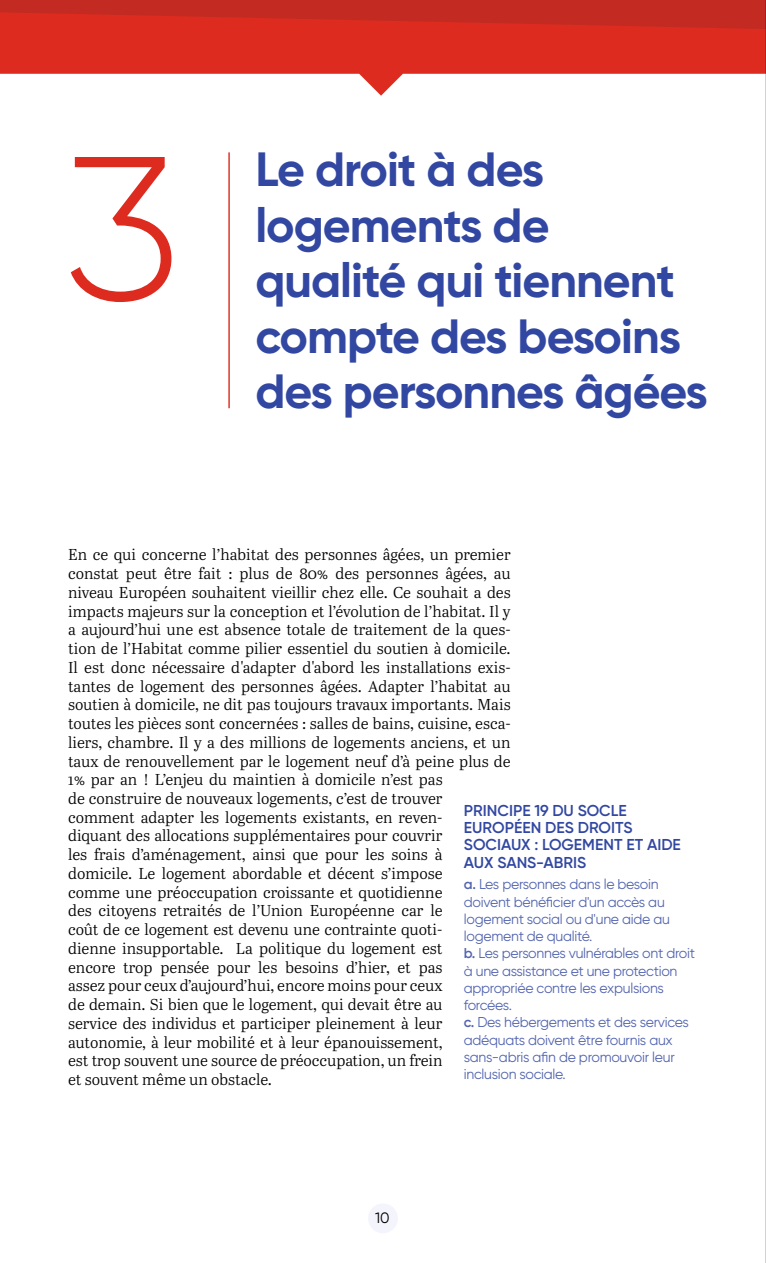
<style>
.page{position:relative;width:766px;height:1263px;background:#fff}
.page>*{position:absolute;margin:0;border:0;box-sizing:border-box;transform-origin:0 0}
.t1{font:300 204px "Gilroy";color:#de2b1f}
.t2{font:700 48px/55.5px "Gilroy";letter-spacing:-.02em;color:#3147a1}
.t3{font:15.75px/18.8px "Abril Text Lt";color:#000}
.t4{font:600 15.75px/17.2px "Gilroy";color:#3147a1}
.t5{font:15px "Gilroy";color:#000}
.t6{font:14.25px/17.2px "Gilroy";letter-spacing:-.02em;color:#5264af}
.s1{font-weight:600}
</style>
<div class="page">
<svg style="left:0;top:29px;width:765px;height:67px;fill:#de2b1f"></svg>
<svg style="left:0;top:0;width:765px;height:29px;background:#ca2b21"></svg>
<hr style="left:228px;top:152px;width:2px;height:256px;background:#de2b1f">
<div style="left:368px;top:1203px;width:30px;height:30px;background:#f4f4fd;border-radius:50%"></div>
<hr style="left:765px;top:0;width:1px;height:1263px;background:#c4c4c5">
<h1 class="t1" style="left:64px;top:104px;width:118px">3</h1>
<h2 class="t2" style="left:255px;top:141px;width:454px">Le droit à des logements de qualité qui tiennent compte des besoins des personnes âgées</h2>
<p class="t3" style="left:68px;top:545px;width:444px">En ce qui concerne l’habitat des personnes âgées, un premier constat peut être fait : plus de 80% des personnes âgées, au niveau Européen souhaitent vieillir chez elle. Ce souhait a des impacts majeurs sur la conception et l’évolution de l’habitat. Il y a aujourd’hui une est absence totale de traitement de la ques&shy;tion de l’Habitat comme pilier essentiel du soutien à domicile.<br>Il est donc nécessaire d'adapter d'abord les installations exis&shy;tantes de logement des personnes âgées. Adapter l’habitat au soutien à domicile, ne dit pas toujours travaux importants. Mais toutes les pièces sont concernées : salles de bains, cuisine, esca&shy;liers, chambre. Il y a des millions de logements anciens, et un taux de renouvellement par le logement neuf d’à peine plus de 1% par an ! L’enjeu du maintien à domicile n’est pas<br>de construire de nouveaux logements, c’est de trouver comment adapter les logements existants, en reven-<br>diquant des allocations supplémentaires pour couvrir<br>les frais d’aménagement, ainsi que pour les soins à<br>domicile. Le logement abordable et décent s’impose<br>comme une préoccupation croissante et quotidienne<br>des citoyens retraités de l’Union Européenne car le<br>coût de ce logement est devenu une contrainte quoti-<br>dienne insupportable. La politique du logement est<br>encore trop pensée pour les besoins d’hier, et pas<br>assez pour ceux d’aujourd’hui, encore moins pour ceux<br>de demain. Si bien que le logement, qui devait être au<br>service des individus et participer pleinement à leur autonomie, à leur mobilité et à leur épanouissement,<br>est trop souvent une source de préoccupation, un frein<br>et souvent même un obstacle.</p>
<p class="t4" style="left:464px;top:801px;width:218px">PRINCIPE 19 DU SOCLE<br>EUROPÉEN DES DROITS<br>SOCIAUX : LOGEMENT ET AIDE<br>AUX SANS-ABRIS</p>
<p class="t6" style="left:463px;top:875px;width:232px"><span class="s1">a.</span> Les personnes dans le besoin doivent bénéficier d'un accès au logement social ou d'une aide au logement de qualité.<br><span class="s1">b.</span> Les personnes vulnérables ont droit à une assistance et une protection appropriée contre les expulsions forcées.<br><span class="s1">c.</span> Des hébergements et des services adéquats doivent être fournis aux sans-abris afin de promouvoir leur inclusion sociale.</p>
<p class="t5" style="left:375px;top:1208px;width:16px">10</p>
</div>
